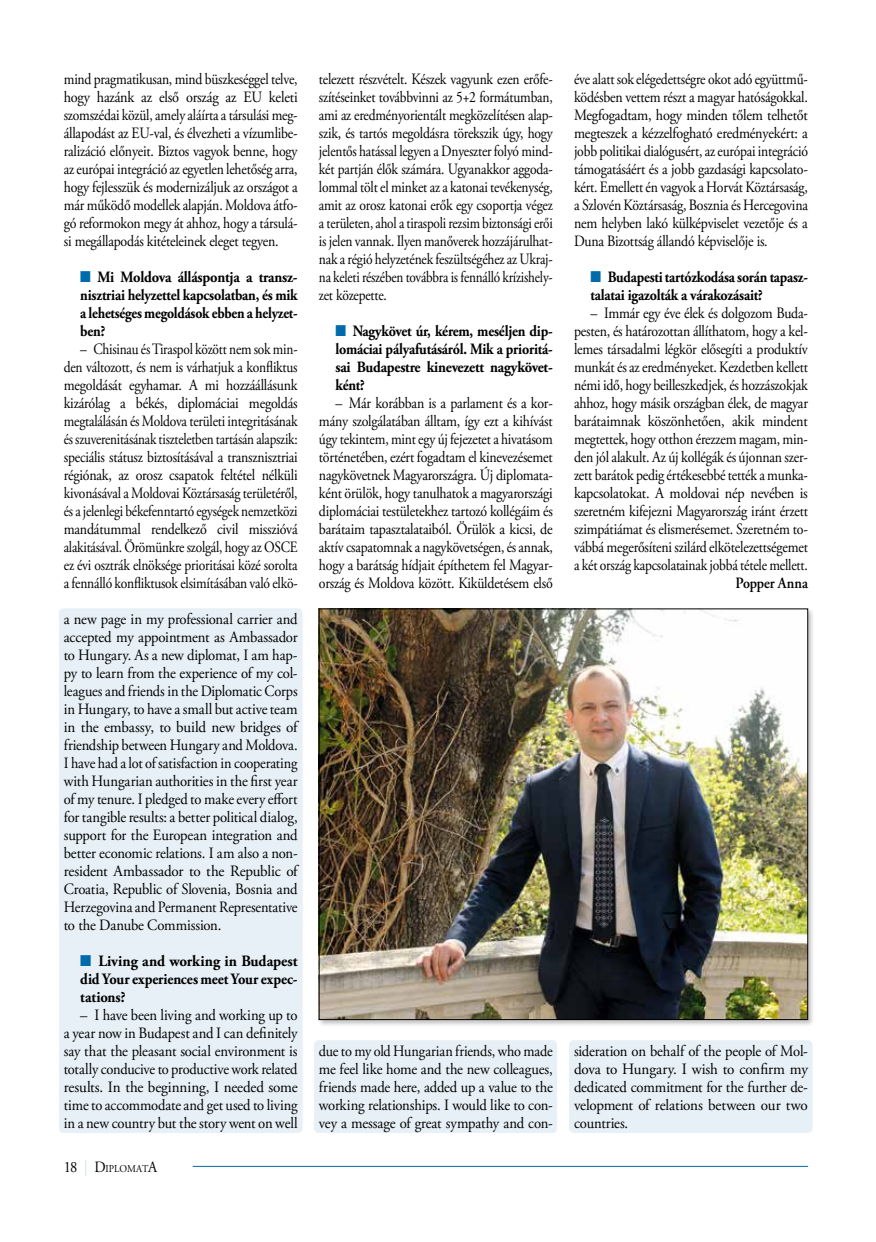
<style>
.page{position:relative;width:876px;height:1242px;background:#fff}
.page>*{position:absolute;margin:0;border:0;box-sizing:border-box;transform-origin:0 0}
.t1{font:15.75px/18px "Adobe Garamond Pro";letter-spacing:-.015em;color:#000;scale:.86 1}
.t2{font:15.75px/18px "Adobe Garamond Pro";letter-spacing:-.015em;color:#000;text-align:justify;scale:.93 1}
.t3{font:15.75px/18px "Adobe Garamond Pro";letter-spacing:-.015em;color:#000;text-align:justify;scale:.88 1}
.t4{font:15.75px/18px "Adobe Garamond Pro";letter-spacing:-.015em;color:#000;text-align:justify;scale:.87 1}
.t5{font:15.75px/18px "Adobe Garamond Pro";letter-spacing:-.015em;color:#000;text-align:justify;scale:.9 1}
.t6{font:700 15.75px/18px "Adobe Garamond Pro";letter-spacing:-.015em;color:#000;text-align:justify;scale:.92 1}
.t7{font:700 15.75px/18px "Adobe Garamond Pro";letter-spacing:-.015em;color:#000;text-align:justify;scale:.89 1}
.t8{font:700 15.75px/18px "Adobe Garamond Pro";letter-spacing:-.015em;color:#000;text-align:justify;scale:.95 1}
.t9{font:700 15.75px/18px "Adobe Garamond Pro";letter-spacing:-.015em;color:#000;scale:.88 1}
.t10{font:600 15.75px "Adobe Garamond Pro";letter-spacing:-.01em;color:#000;scale:.9 1}
.t11{font:10.5px "Adobe Garamond Pro";letter-spacing:-.005em;color:#000;scale:.92 1}
.s1{font-family:"Dixieland";font-weight:400;color:#006bab}
.s2{font-size:15.75px}
.s3{font-size:15.75px;color:#cadbed}
</style>
<div class="page">
<hr style="left:193px;top:1166px;width:615px;height:1px;background:#006bab">
<div style="left:63px;top:612px;width:243px;height:525px;background:#000;opacity:.25"></div>
<div style="left:59px;top:608px;width:243px;height:524px;background:#e6f0f6"></div>
<div style="left:318px;top:1043px;width:243px;height:94px;background:#000;opacity:.25"></div>
<div style="left:314px;top:1039px;width:243px;height:93px;background:#e6f0f6"></div>
<div style="left:574px;top:1043px;width:243px;height:94px;background:#000;opacity:.25"></div>
<div style="left:569px;top:1039px;width:243px;height:93px;background:#e6f0f6"></div>
<div style="left:317px;top:607px;width:499px;height:420px;background:#000;opacity:.25"></div>
<img style="left:321px;top:610px;width:485px;height:407px">
<p class="t4" style="left:64px;top:70px;width:270px">mind pragmatikusan, mind büszkeséggel telve, hogy hazánk az első ország az EU keleti szomszédai közül, amely aláírta a társulási meg&shy;állapodást az EU-val, és élvezheti a vízumlibe&shy;ralizáció előnyeit. Biztos vagyok benne, hogy az európai integráció az egyetlen lehetőség arra, hogy fejlesszük és modernizáljuk az országot a már működő modellek alapján. Moldova átfo&shy;gó reformokon megy át ahhoz, hogy a társulá&shy;si megállapodás kitételeinek eleget tegyen.</p>
<p class="t6" style="left:80px;top:268px;width:238px"><span class="s1">P</span> Mi Moldova álláspontja a transz&shy;nisztriai helyzettel kapcsolatban, és mik a lehetséges megoldások ebben a helyzet&shy;ben?</p>
<p class="t1" style="left:64px;top:340px;width:273px;text-indent:17px">– Chisinau és Tiraspol között nem sok min&shy;den változott, és nem is várhatjuk a konfliktus megoldását egyhamar. A mi hozzáállásunk kizárólag a békés, diplomáciai megoldás megtalálásán és Moldova területi integritásának és szuverenitásának tiszteletben tartásán alapszik: speciális státusz biztosításával a transznisztriai régiónak, az orosz csapatok feltétel nélküli kivonásával a Moldovai Köztársaság területéről, és a jelenlegi békefenntartó egységek nemzetközi mandátummal rendelkező civil misszióvá alakitásával. Örömünkre szolgál, hogy az OSCE ez évi osztrák elnöksége prioritásai közé sorolta a fennálló konfliktusok elsimításában való elkö-</p>
<p class="t2" style="left:64px;top:610px;width:253px">a new page in my professional carrier and accepted my appointment as Ambassador to Hungary. As a new diplomat, I am hap&shy;py to learn from the experience of my col&shy;leagues and friends in the Diplomatic Corps in Hungary, to have a small but active team in the embassy, to build new bridges of friendship between Hungary and Moldova.<br>I have had a lot of satisfaction in cooperating with Hungarian authorities in the first year of my tenure. I pledged to make every effort for tangible results: a better political dialog, support for the European integration and better economic relations. I am also a non&shy;resident Ambassador to the Republic of Croatia, Republic of Slovenia, Bosnia and Herzegovina and Permanent Representative to the Danube Commission.</p>
<p class="t8" style="left:80px;top:952px;width:230px"><span class="s1">P</span> Living and working in Budapest did Your experiences meet Your expec&shy;tations?</p>
<p class="t2" style="left:64px;top:1006px;width:253px;text-indent:17px">– I have been living and working up to a year now in Budapest and I can definitely say that the pleasant social environment is totally conducive to productive work related results. In the beginning, I needed some time to accommodate and get used to living in a new country but the story went on well</p>
<p class="t11" style="left:64px;top:1162px;width:103px"><span class="s2">18</span> <span class="s3">|</span> <span class="s2">D</span>IPLOMAT<span class="s2">A</span></p>
<p class="t1" style="left:319px;top:70px;width:273px;text-align:justify">telezett részvételt. Készek vagyunk ezen erőfe&shy;szítéseinket továbbvinni az 5+2 formátumban, ami az eredményorientált megközelítésen alap&shy;szik, és tartós megoldásra törekszik úgy, hogy jelentős hatással legyen a Dnyeszter folyó mind&shy;két partján élők számára. Ugyanakkor aggoda&shy;lommal tölt el minket az a katonai tevékenység, amit az orosz katonai erők egy csoportja végez a területen, ahol a tiraspoli rezsim biztonsági erői is jelen vannak. Ilyen manőverek hozzájárulhat&shy;nak a régió helyzetének feszültségéhez az Ukraj&shy;na keleti részében továbbra is fennálló krízishely&shy;zet közepette.</p>
<p class="t7" style="left:335px;top:322px;width:246px"><span class="s1">P</span> Nagykövet úr, kérem, meséljen dip&shy;lomáciai pályafutásáról. Mik a prioritá&shy;sai Budapestre kinevezett nagykövet&shy;ként?</p>
<p class="t3" style="left:319px;top:394px;width:267px;text-indent:16px">– Már korábban is a parlament és a kor&shy;mány szolgálatában álltam, így ezt a kihívást úgy tekintem, mint egy új fejezetet a hivatásom történetében, ezért fogadtam el kinevezésemet nagykövetnek Magyarországra. Új diplomata&shy;ként örülök, hogy tanulhatok a magyarországi diplomáciai testületekhez tartozó kollégáim és barátaim tapasztalataiból. Örülök a kicsi, de aktív csapatomnak a nagykövetségen, és annak, hogy a barátság hídjait építhetem fel Magyar&shy;ország és Moldova között. Kiküldetésem első</p>
<p class="t4" style="left:574px;top:70px;width:270px">éve alatt sok elégedettségre okot adó együttmű&shy;ködésben vettem részt a magyar hatóságokkal.<br>Megfogadtam, hogy minden tőlem telhetőt megteszek a kézzelfogható eredményekért: a jobb politikai dialógusért, az európai integráció támogatásáért és a jobb gazdasági kapcsolato&shy;kért. Emellett én vagyok a Horvát Köztársaság, a Szlovén Köztársaság, Bosznia és Hercegovina nem helyben lakó külképviselet vezetője és a Duna Bizottság állandó képviselője is.</p>
<p class="t9" style="left:591px;top:268px;width:248px"><span class="s1">P</span> Budapesti tartózkodása során tapasz&shy;talatai igazolták a várakozásait?</p>
<p class="t3" style="left:574px;top:304px;width:267px;text-indent:16px">– Immár egy éve élek és dolgozom Buda&shy;pesten, és határozottan állíthatom, hogy a kel&shy;lemes társadalmi légkör elősegíti a produktív munkát és az eredményeket. Kezdetben kellett némi idő, hogy beilleszkedjek, és hozzászokjak ahhoz, hogy másik országban élek, de magyar barátaimnak köszönhetően, akik mindent megtettek, hogy otthon érezzem magam, min&shy;den jól alakult. Az új kollégák és újonnan szer&shy;zett barátok pedig értékesebbé tették a munka&shy;kapcsolatokat. A moldovai nép nevében is szeretném kifejezni Magyarország iránt érzett szimpátiámat és elismerésemet. Szeretném to&shy;vábbá megerősíteni szilárd elkötelezettségemet a két ország kapcsolatainak jobbá tétele mellett.</p>
<p class="t10" style="left:735px;top:573px;width:82px">Popper Anna</p>
<p class="t5" style="left:319px;top:1042px;width:261px">due to my old Hungarian friends, who made me feel like home and the new colleagues, friends made here, added up a value to the working relationships. I would like to con&shy;vey a message of great sympathy and con-</p>
<p class="t2" style="left:574px;top:1042px;width:253px">sideration on behalf of the people of Mol&shy;dova to Hungary. I wish to confirm my dedicated commitment for the further de&shy;velopment of relations between our two countries.</p>
</div>
